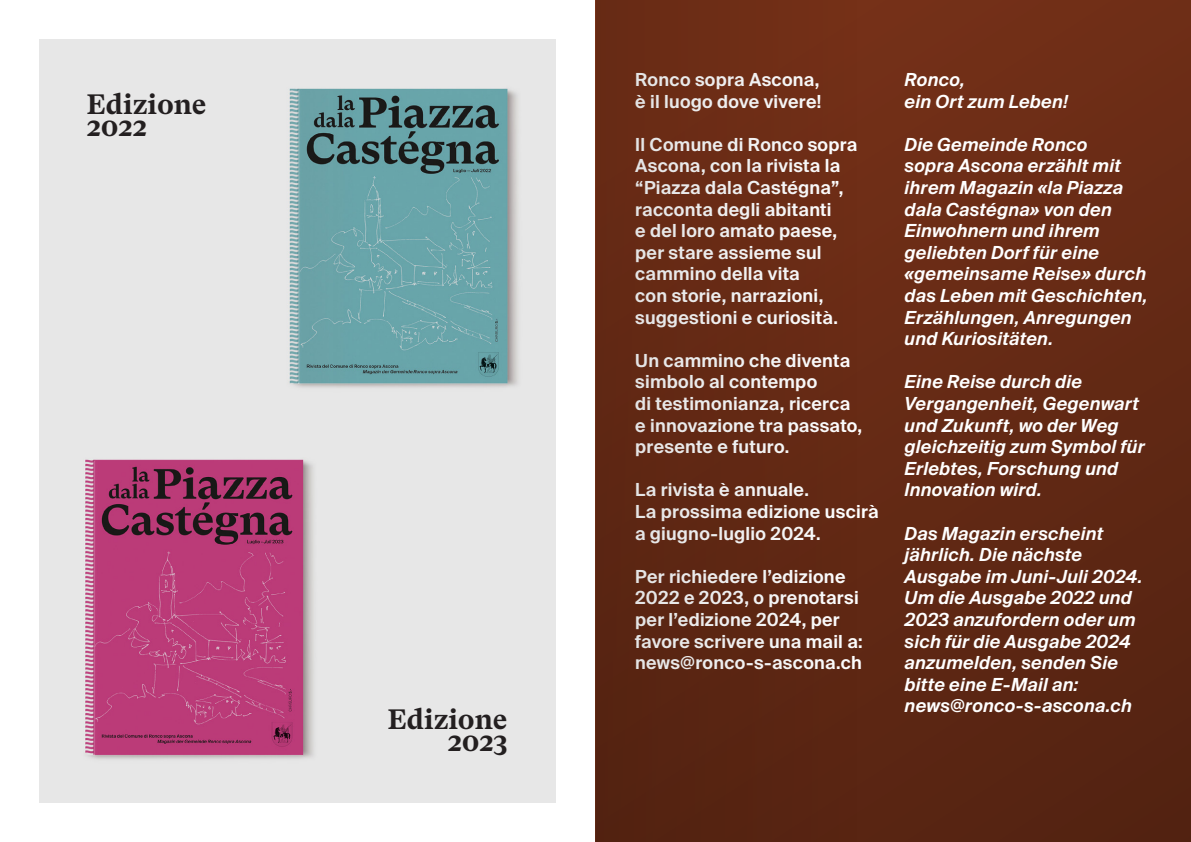
<style>
.page{position:relative;width:1191px;height:842px;background:#fff}
.page>*{position:absolute;margin:0;border:0;box-sizing:border-box;transform-origin:0 0}
.t1{font:700 28px/22px "GT Super Text";color:#231f20}
.t2{font:italic 600 18px/21.6px "Suisse Ecal Intl";letter-spacing:.01em;color:#fff}
.t3{font:600 18px/21.6px "Suisse Ecal Intl";letter-spacing:.015em;color:#fff}
</style>
<div class="page">
<div style="left:595px;top:0;width:596px;height:842px;background:linear-gradient(to bottom,#722f18,#552311)"></div>
<img style="left:40px;top:40px;width:516px;height:374px">
<img style="left:40px;top:414px;width:514px;height:388px">
<div style="left:596px;top:0;width:265px;height:842px;background:linear-gradient(to right,#5f2713,#672a15)"></div>
<h1 class="t1" style="left:86px;top:93px;width:122px">Edizione<br>2022</h1>
<h1 class="t1" style="left:387px;top:709px;width:122px;text-align:right">Edizione<br>2023</h1>
<p class="t3" style="left:635px;top:69px;width:188px">Ronco sopra Ascona, è il luogo dove vivere!</p>
<p class="t3" style="left:635px;top:134px;width:224px">Il Comune di Ronco sopra<br>Ascona, con la rivista la “Piazza dala Castégna”, racconta degli abitanti<br>e del loro amato paese, per stare assieme sul cammino della vita<br>con storie, narrazioni, suggestioni e curiosità.</p>
<p class="t3" style="left:635px;top:350px;width:228px">Un cammino che diventa simbolo al contempo<br>di testimonianza, ricerca e innovazione tra passato, presente e futuro.</p>
<p class="t3" style="left:635px;top:479px;width:245px">La rivista è annuale.<br>La prossima edizione uscirà a giugno-luglio 2024.</p>
<p class="t3" style="left:635px;top:566px;width:229px">Per richiedere l’edizione<br>2022 e 2023, o prenotarsi per l’edizione 2024, per favore scrivere una mail a: news@ronco-s-ascona.ch</p>
<p class="t2" style="left:904px;top:69px;width:165px">Ronco,<br>ein Ort zum Leben!</p>
<p class="t2" style="left:904px;top:134px;width:245px">Die Gemeinde Ronco<br>sopra Ascona erzählt mit ihrem Magazin «la Piazza dala Castégna» von den<br>Einwohnern und ihrem geliebten Dorf für eine «gemeinsame Reise» durch das Leben mit Geschichten,<br>Erzählungen, Anregungen und Kuriositäten.</p>
<p class="t2" style="left:904px;top:371px;width:242px">Eine Reise durch die<br>Vergangenheit, Gegenwart und Zukunft, wo der Weg gleichzeitig zum Symbol für<br>Erlebtes, Forschung und<br>Innovation wird.</p>
<p class="t2" style="left:904px;top:522px;width:239px">Das Magazin erscheint jährlich. Die nächste<br>Ausgabe im Juni-Juli 2024.<br>Um die Ausgabe 2022 und<br>2023 anzufordern oder um sich für die Ausgabe 2024 anzumelden, senden Sie bitte eine E-Mail an: news@ronco-s-ascona.ch</p>
</div>
